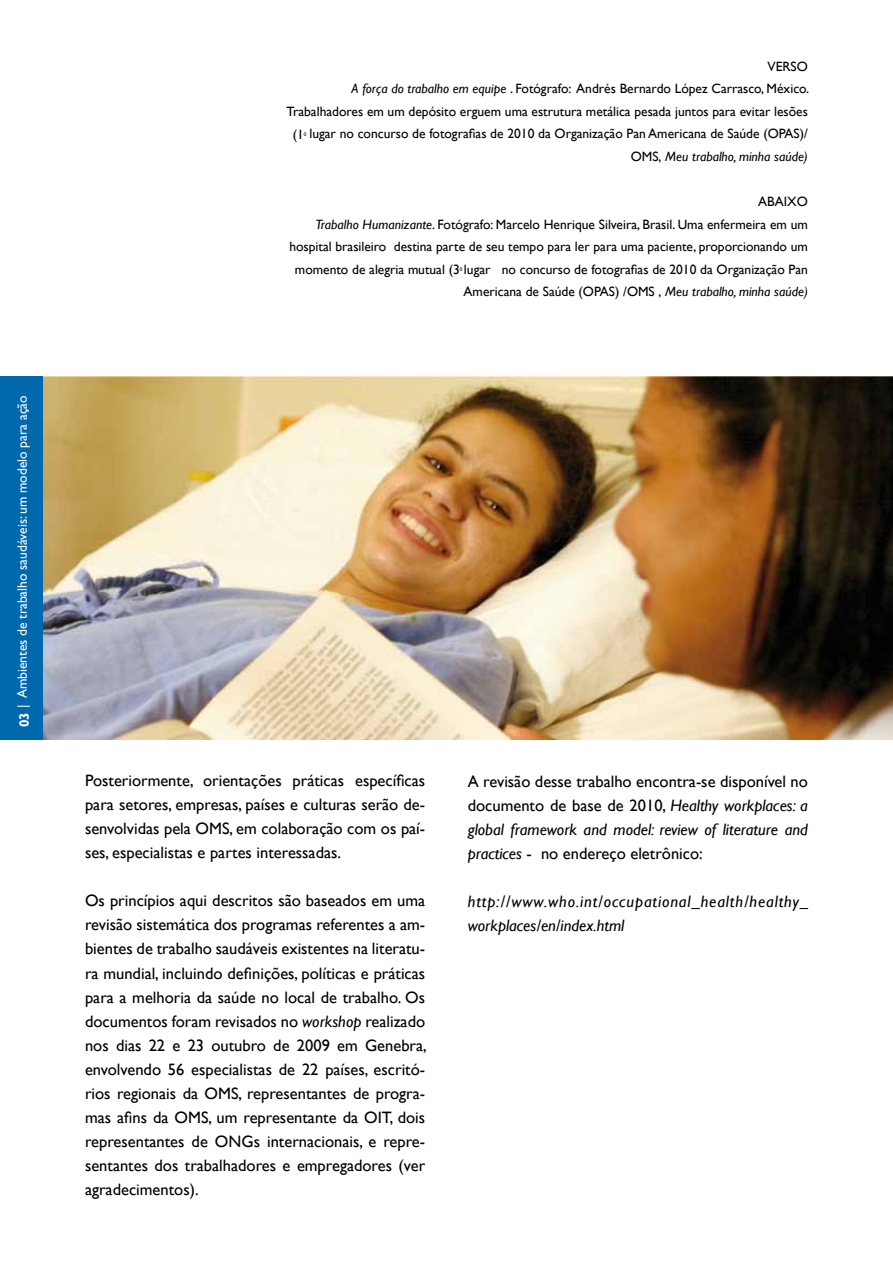
<style>
.page{position:relative;width:893px;height:1263px;background:#fff}
.page>*{position:absolute;margin:0;border:0;box-sizing:border-box;transform-origin:0 0}
.t1{font:16.5px/24px "Gill Sans";color:#000;text-align:justify}
.t2{font:italic 16.5px/24px "Gill Sans";letter-spacing:.05em;color:#000}
.t3{font:13.5px/22.5px "Gill Sans";color:#000;text-align:right}
.t4{font:13.5px "Gill Sans";color:#fff}
.t5{font:italic 13.5px "Gill Sans";color:#000}
.t6{font:700 13.5px "Gill Sans";color:#fff}
.t7{font:5.25px "Gill Sans";color:#000}
.s1{font-style:italic}
.s2{font-style:normal}
</style>
<div class="page">
<div style="left:0;top:376px;width:43px;height:364px;background:#0069ae"></div>
<img style="left:43px;top:376px;width:850px;height:364px">
<p class="t4" style="left:15px;top:708px;width:314px;rotate:-90deg">| Ambientes de trabalho saudáveis: um modelo para ação</p>
<p class="t6" style="left:16px;top:727px;width:16px;rotate:-90deg">03</p>
<p class="t3" style="left:287px;top:55px;width:524px">VERSO<br><span class="s1">A força do trabalho em equipe</span> . Fotógrafo: Andrés Bernardo López Carrasco, México.<br>Trabalhadores em um depósito erguem uma estrutura metálica pesada juntos para evitar lesões (1 lugar no concurso de fotografias de 2010 da Organização Pan Americana de Saúde (OPAS)/</p>
<p class="t7" style="left:304px;top:131px;width:4px">0</p>
<p class="t5" style="left:631px;top:149px;width:179px"><span class="s2">OMS,</span> Meu trabalho, minha saúde)</p>
<p class="t3" style="left:289px;top:190px;width:520px">ABAIXO<br><span class="s1">Trabalho Humanizante</span>. Fotógrafo: Marcelo Henrique Silveira, Brasil. Uma enfermeira em um hospital brasileiro destina parte de seu tempo para ler para uma paciente, proporcionando um momento de alegria mutual (3 lugar no concurso de fotografias de 2010 da Organização Pan</p>
<p class="t7" style="left:460px;top:266px;width:4px">0</p>
<p class="t3" style="left:464px;top:280px;width:346px">Americana de Saúde (OPAS) /OMS , <span class="s1">Meu trabalho, minha saúde)</span></p>
<p class="t1" style="left:85px;top:769px;width:342px">Posteriormente, orientações práticas específicas para setores, empresas, países e culturas serão de&shy;senvolvidas pela OMS, em colaboração com os paí&shy;ses, especialistas e partes interessadas.</p>
<p class="t1" style="left:85px;top:889px;width:343px">Os princípios aqui descritos são baseados em uma revisão sistemática dos programas referentes a am&shy;bientes de trabalho saudáveis existentes na literatu&shy;ra mundial, incluindo definições, políticas e práticas para a melhoria da saúde no local de trabalho. Os documentos foram revisados no <span class="s1">workshop</span> realizado nos dias 22 e 23 outubro de 2009 em Genebra, envolvendo 56 especialistas de 22 países, escritó&shy;rios regionais da OMS, representantes de progra&shy;mas afins da OMS, um representante da OIT, dois representantes de ONGs internacionais, e repre&shy;sentantes dos trabalhadores e empregadores (ver agradecimentos).</p>
<p class="t1" style="left:468px;top:769px;width:342px">A revisão desse trabalho encontra-se disponível no documento de base de 2010, <span class="s1">Healthy workplaces: a global framework and model: review of literature and practices</span> - no endereço eletrônico:</p>
<p class="t2" style="left:468px;top:889px;width:342px">http://www.who.int/occupational_health/healthy_ workplaces/en/index.html</p>
</div>
